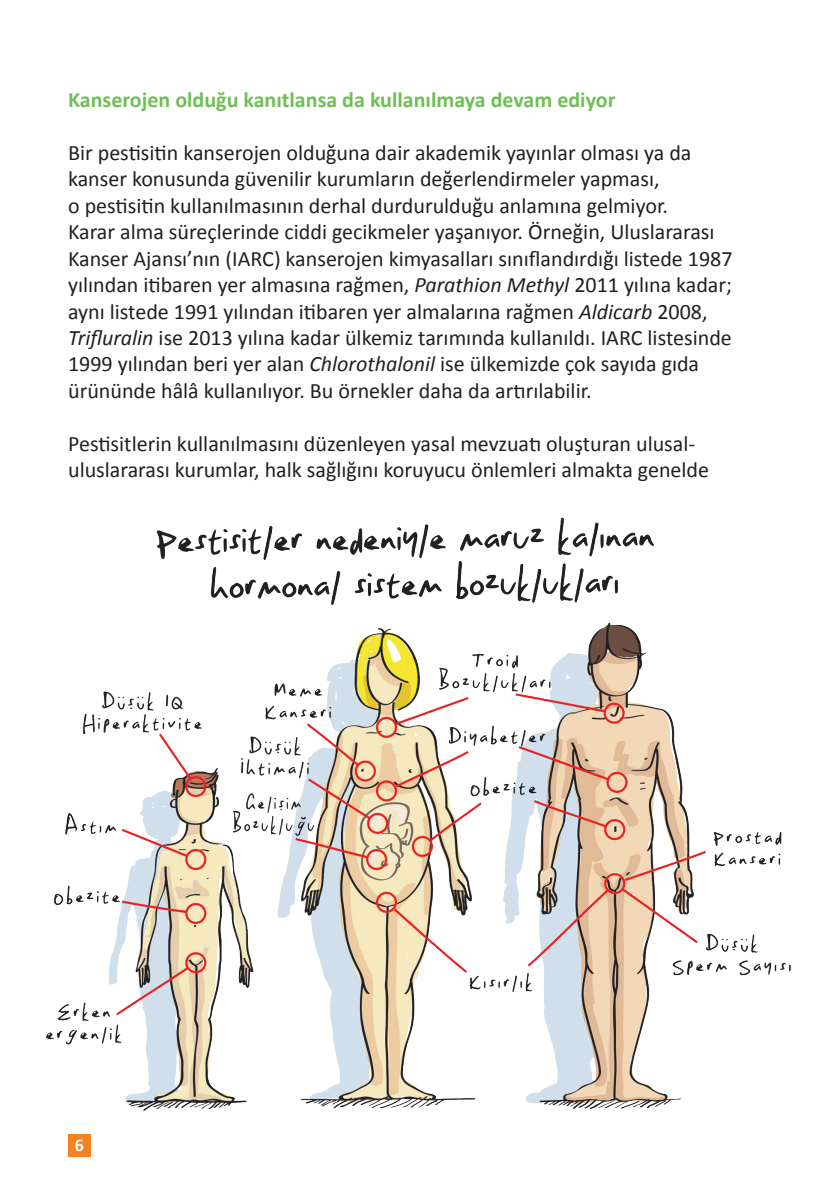
<style>
.page{position:relative;width:840px;height:1191px;background:#fff}
.page>*{position:absolute;margin:0;border:0;box-sizing:border-box;transform-origin:0 0}
.t1{font:22px/26.4px "Calibri";color:#231f20}
.t2{font:700 22px "Calibri";color:#6fbf54}
.t3{font:700 18px "Calibri";color:#fff}
.s1{font-style:italic}
</style>
<div class="page">
<div style="left:68px;top:1134px;width:23px;height:23px;background:#f58220"></div>
<img style="left:46px;top:516px;width:745px;height:595px">
<p class="t2" style="left:68px;top:86px;width:548px">Kanserojen olduğu kanıtlansa da kullanılmaya devam ediyor</p>
<p class="t1" style="left:68px;top:140px;width:665px">Bir pestisitin kanserojen olduğuna dair akademik yayınlar olması ya da kanser konusunda güvenilir kurumların değerlendirmeler yapması,<br>o pestisitin kullanılmasının derhal durdurulduğu anlamına gelmiyor.<br>Karar alma süreçlerinde ciddi gecikmeler yaşanıyor. Örneğin, Uluslararası Kanser Ajansı’nın (IARC) kanserojen kimyasalları sınıflandırdığı listede 1987 yılından itibaren yer almasına rağmen, <span class="s1">Parathion Methyl</span> 2011 yılına kadar; aynı listede 1991 yılından itibaren yer almalarına rağmen <span class="s1">Aldicarb</span> 2008, <span class="s1">Trifluralin</span> ise 2013 yılına kadar ülkemiz tarımında kullanıldı. IARC listesinde 1999 yılından beri yer alan <span class="s1">Chlorothalonil</span> ise ülkemizde çok sayıda gıda ürününde hâlâ kullanılıyor. Bu örnekler daha da artırılabilir.</p>
<p class="t1" style="left:68px;top:430px;width:642px">Pestisitlerin kullanılmasını düzenleyen yasal mevzuatı oluşturan ulusal&shy;uluslararası kurumlar, halk sağlığını koruyucu önlemleri almakta genelde</p>
<p class="t3" style="left:75px;top:1133px;width:11px">6</p>
</div>
